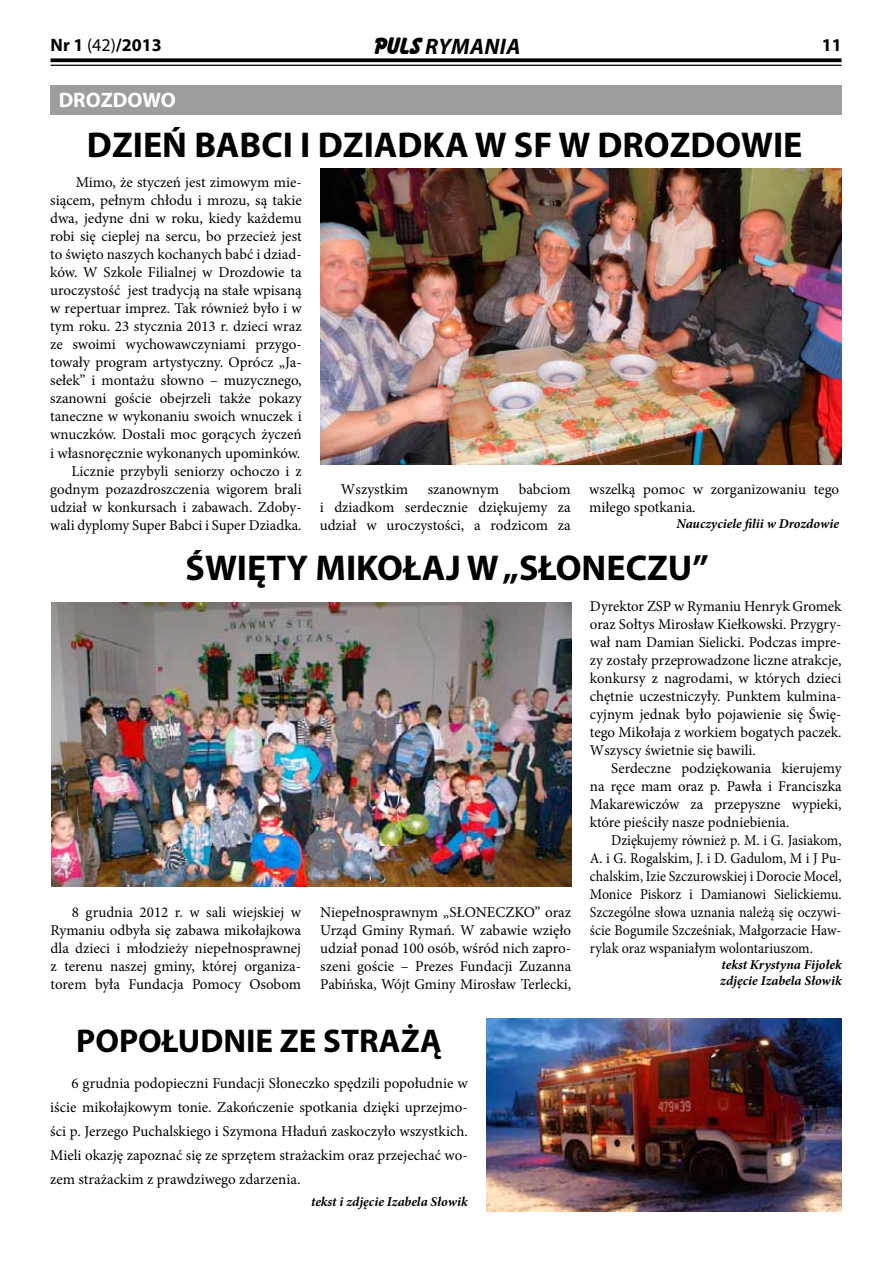
<style>
.page{position:relative;width:893px;height:1263px;background:#fff}
.page>*{position:absolute;margin:0;border:0;box-sizing:border-box;transform-origin:0 0}
.t1{font:700 36px "Myriad Pro";color:#000}
.t2{font:700 33px "Myriad Pro";color:#000}
.t3{font:italic 700 22.5px "Myriad Pro";letter-spacing:.02em;color:#000}
.t4{font:700 21px "Myriad Pro";color:#fff}
.t5{font:700 18px "Myriad Pro";color:#000}
.t6{font:15px/18px "Minion Pro";color:#000;text-align:justify}
.t7{font:15px/18px "Minion Pro";color:#000;text-align:justify;scale:.93 1}
.t8{font:italic 700 13.5px/16.2px "Minion Pro";color:#000}
.s1{font-weight:400}
.s2{font-family:"Bassoon";font-style:normal;font-size:21px}
</style>
<div class="page">
<svg style="left:51px;top:58px;width:791px;height:4px;fill:#000"></svg>
<hr style="left:51px;top:65px;width:791px;height:1px;background:#000">
<div style="left:50px;top:85px;width:791px;height:29px;background:#9d9d9c"></div>
<img style="left:321px;top:168px;width:520px;height:296px">
<img style="left:51px;top:602px;width:521px;height:284px">
<img style="left:487px;top:1019px;width:355px;height:193px">
<p class="t5" style="left:51px;top:33px;width:113px">Nr 1 <span class="s1">(42)</span>/2013</p>
<h3 class="t3" style="left:372px;top:32px;width:150px"><span class="s2">Puls</span> RYMANIA</h3>
<p class="t5" style="left:822px;top:33px;width:21px">11</p>
<h3 class="t4" style="left:59px;top:87px;width:119px">DROZDOWO</h3>
<h1 class="t1" style="left:87px;top:121px;width:130px">DZIEŃ BAB</h1>
<h1 class="t1" style="left:261px;top:121px;width:543px">CI I DZIADKA W SF W DROZDOWIE</h1>
<p class="t6" style="left:50px;top:174px;width:253px;text-align:right">Mimo, że styczeń jest zimowym mie&shy;siącem, pełnym chłodu i mrozu, są takie dwa, jedyne dni w roku, kiedy każdemu robi się cieplej na sercu, bo przecież jest to święto naszych kochanych babć i dziad&shy;ków. W Szkole Filialnej w Drozdowie ta uroczystość jest tradycją na stałe wpisaną w repertuar imprez. Tak również było i w tym roku. 23 stycznia 2013 r. dzieci wraz ze swoimi wychowawczyniami przygo&shy;towały program artystyczny. Oprócz „Ja&shy;sełek” i montażu słowno – muzycznego, szanowni goście obejrzeli także pokazy taneczne w wykonaniu swoich wnuczek i wnuczków. Dostali moc gorących życzeń i własnoręcznie wykonanych upominków.<br>Licznie przybyli seniorzy ochoczo i z godnym pozazdroszczenia wigorem brali udział w konkursach i zabawach. Zdoby&shy;wali dyplomy Super Babci i Super Dziadka.</p>
<p class="t6" style="left:320px;top:480px;width:253px;text-indent:199px">babciom i dziadkom serdecznie dziękujemy za udział w uroczystości, a rodzicom za</p>
<p class="t6" style="left:589px;top:480px;width:251px">wszelką pomoc w zorganizowaniu tego miłego spotkania.</p>
<p class="t6" style="left:341px;top:480px;width:69px">Wszystkim</p>
<p class="t6" style="left:428px;top:480px;width:73px">szanownym</p>
<p class="t8" style="left:677px;top:515px;width:164px">Nauczyciele filii w Drozdowie</p>
<h1 class="t1" style="left:186px;top:544px;width:525px">ŚWIĘTY MIKOŁAJ W „SŁONECZU”</h1>
<p class="t6" style="left:51px;top:903px;width:252px;text-indent:21px">8 grudnia 2012 r. w sali wiejskiej w Rymaniu odbyła się zabawa mikołajkowa dla dzieci i młodzieży niepełnosprawnej z terenu naszej gminy, której organiza&shy;torem była Fundacja Pomocy Osobom</p>
<p class="t6" style="left:320px;top:903px;width:252px">Niepełnosprawnym „SŁONECZKO” oraz Urząd Gminy Rymań. W zabawie wzięło udział ponad 100 osób, wśród nich zapro&shy;szeni goście – Prezes Fundacji Zuzanna Pabińska, Wójt Gminy Mirosław Terlecki,</p>
<h2 class="t2" style="left:76px;top:1019px;width:367px">POPOŁUDNIE ZE STRAŻĄ</h2>
<p class="t6" style="left:50px;top:1072px;width:419px;line-height:23.9px;text-indent:21px">6 grudnia podopieczni Fundacji Słoneczko spędzili popołudnie w iście mikołajkowym tonie. Zakończenie spotkania dzięki uprzejmo&shy;ści p. Jerzego Puchalskiego i Szymona Hładuń zaskoczyło wszystkich.<br>Mieli okazję zapoznać się ze sprzętem strażackim oraz przejechać wo&shy;zem strażackim z prawdziwego zdarzenia.</p>
<p class="t8" style="left:311px;top:1193px;width:158px">tekst i zdjęcie Izabela Słowik</p>
<p class="t6" style="left:590px;top:597px;width:253px">Dyrektor ZSP w Rymaniu Henryk Gromek oraz Sołtys Mirosław Kiełkowski. Przygry&shy;wał nam Damian Sielicki. Podczas impre&shy;zy zostały przeprowadzone liczne atrakcje, konkursy z nagrodami, w których dzieci chętnie uczestniczyły. Punktem kulmina&shy;cyjnym jednak było pojawienie się Świę&shy;tego Mikołaja z workiem bogatych paczek.<br>Wszyscy świetnie się bawili.</p>
<p class="t6" style="left:590px;top:759px;width:253px;text-indent:21px">Serdeczne podziękowania kierujemy na ręce mam oraz p. Pawła i Franciszka Makarewiczów za przepyszne wypieki, które pieściły nasze podniebienia.</p>
<p class="t7" style="left:590px;top:831px;width:272px;text-indent:21px">Dziękujemy również p. M. i G. Jasiakom, A. i G. Rogalskim, J. i D. Gadulom, M i J Pu&shy;chalskim, Izie Szczurowskiej i Dorocie Mocel, Monice Piskorz i Damianowi Sielickiemu.<br>Szczególne słowa uznania należą się oczywi&shy;ście Bogumile Szcześniak, Małgorzacie Haw&shy;rylak oraz wspaniałym wolontariuszom.</p>
<p class="t8" style="left:720px;top:956px;width:123px">tekst Krystyna Fijołek zdjęcie Izabela Słowik</p>
</div>
